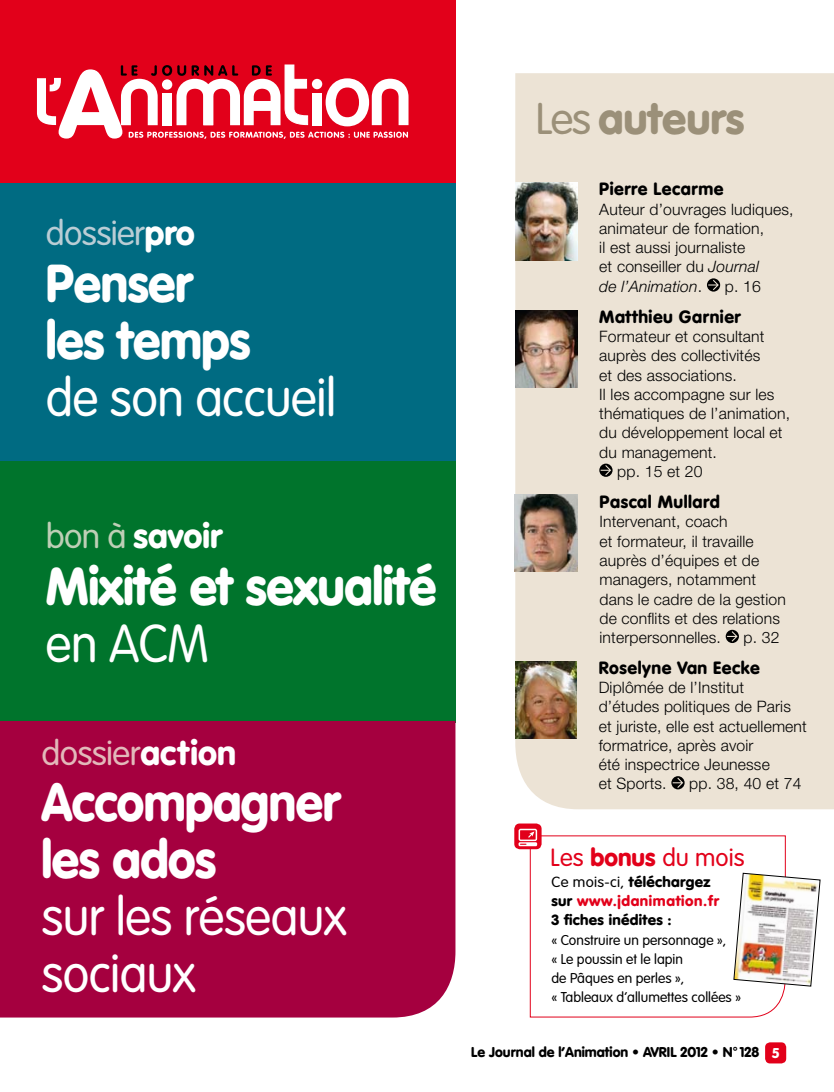
<style>
.page{position:relative;width:834px;height:1092px;background:#fff}
.page>*{position:absolute;margin:0;border:0;box-sizing:border-box;transform-origin:0 0}
.t1{font:900 52.5px/56.9px "VAG Rounded";letter-spacing:-.01em;color:#fff;scale:.94 1}
.t2{font:300 52.5px/56.9px "VAG Rounded";letter-spacing:-.01em;color:#fff;scale:.94 1}
.t3{font:900 43.57px "VAG Rounded";color:#9b9079}
.t4{font:300 34.12px "VAG Rounded";letter-spacing:-.02em;color:#e2b9ba}
.t5{font:900 34.12px "VAG Rounded";color:#fff}
.t6{font:300 34.12px "VAG Rounded";letter-spacing:-.02em;color:#bacdd5}
.t7{font:300 24.5px "VAG Rounded";color:#e2001a}
.t8{font:900 17.5px "VAG Rounded";letter-spacing:.03em;color:#000}
.t9{font:300 15.75px/19.2px "Helvetica Neue";letter-spacing:.01em;color:#000}
.t10{font:900 14.53px/19.4px "VAG Rounded";letter-spacing:.02em;color:#000;scale:1.04 1}
.t11{font:300 14px/19.2px "VAG Rounded";color:#000}
.t12{font:900 14px "VAG Rounded";color:#000}
.s1{font-weight:900;color:#fff}
.s2{font-weight:300;color:#becfb6}
.s3{font-weight:300}
.s4{font-style:italic}
.s5{font-weight:900}
.s6{color:#e2001a}
.s7{color:#fff}
</style>
<div class="page">
<div style="left:765px;top:1042px;width:21px;height:21px;background:#e2001a;border-radius:5px"></div>
<div style="left:0;top:182px;width:455px;height:285px;background:#006b82"></div>
<div style="left:515px;top:73px;width:318px;height:736px;background:#ece3d5"></div>
<div style="left:0;top:461px;width:455px;height:261px;background:#00742c"></div>
<div style="left:0;top:0;width:455px;height:182px;background:#e2001a"></div>
<svg style="left:37px;top:56px;width:419px;height:83px"></svg>
<div style="left:249px;top:101px;width:26px;height:10px;background:#fff"></div>
<div style="left:0;top:721px;width:455px;height:296px;background:#a5003f"></div>
<svg style="left:671px;top:776px;width:13px;height:13px"></svg>
<img style="left:515px;top:661px;width:62px;height:77px">
<svg style="left:706px;top:278px;width:14px;height:13px"></svg>
<img style="left:515px;top:183px;width:62px;height:77px">
<svg style="left:529px;top:834px;width:257px;height:183px"></svg>
<img style="left:733px;top:872px;width:87px;height:114px">
<div style="left:514px;top:823px;width:27px;height:26px;background:#e2001a;border-radius:5px"></div>
<svg style="left:518px;top:842px;width:19px;height:4px"></svg>
<svg style="left:518px;top:828px;width:19px;height:16px"></svg>
<svg style="left:599px;top:463px;width:13px;height:14px"></svg>
<img style="left:515px;top:310px;width:62px;height:77px">
<svg style="left:725px;top:629px;width:13px;height:14px"></svg>
<img style="left:515px;top:494px;width:62px;height:77px">
<h3 class="t6" style="left:46px;top:214px;width:150px">dossier<span class="s1">pro</span></h3>
<h1 class="t1" style="left:46px;top:257px;width:219px">Penser les temps</h1>
<h1 class="t2" style="left:46px;top:371px;width:310px">de son accueil</h1>
<h3 class="t5" style="left:46px;top:515px;width:178px"><span class="s2">bon à</span> savoir</h3>
<h1 class="t1" style="left:46px;top:559px;width:417px">Mixité et sexualité</h1>
<h1 class="t2" style="left:46px;top:616px;width:175px">en ACM</h1>
<h3 class="t4" style="left:41px;top:733px;width:196px">dossier<span class="s1">action</span></h3>
<h1 class="t1" style="left:41px;top:776px;width:319px">Accompagner les ados</h1>
<h1 class="t2" style="left:41px;top:890px;width:326px">sur les réseaux sociaux</h1>
<h2 class="t3" style="left:535px;top:93px;width:210px"><span class="s3">Les</span> auteurs</h2>
<p class="t8" style="left:599px;top:178px;width:126px">Pierre Lecarme</p>
<p class="t9" style="left:599px;top:199px;width:196px">Auteur d’ouvrages ludiques, animateur de formation,<br>il est aussi journaliste<br>et conseiller du <span class="s4">Journal<br>de l’Animation</span>.</p>
<p class="t9" style="left:724px;top:276px;width:37px">p. 16</p>
<p class="t8" style="left:599px;top:306px;width:143px">Matthieu Garnier</p>
<p class="t9" style="left:599px;top:326px;width:167px">Formateur et consultant</p>
<p class="t9" style="left:599px;top:346px;width:162px">auprès des collectivités</p>
<p class="t9" style="left:599px;top:365px;width:139px">et des associations.</p>
<p class="t9" style="left:599px;top:384px;width:177px">Il les accompagne sur les</p>
<p class="t9" style="left:599px;top:403px;width:192px">thématiques de l’animation,</p>
<p class="t9" style="left:599px;top:423px;width:185px">du développement local et</p>
<p class="t9" style="left:599px;top:442px;width:119px">du management.</p>
<p class="t9" style="left:617px;top:461px;width:87px">pp. 15 et 20</p>
<p class="t8" style="left:599px;top:491px;width:122px">Pascal Mullard</p>
<p class="t9" style="left:599px;top:512px;width:188px">Intervenant, coach<br>et formateur, il travaille auprès d’équipes et de managers, notamment dans le cadre de la gestion de conflits et des relations interpersonnelles.</p>
<p class="t9" style="left:743px;top:627px;width:37px">p. 32</p>
<p class="t8" style="left:598px;top:657px;width:162px">Roselyne Van Eecke</p>
<p class="t9" style="left:598px;top:677px;width:210px">Diplômée de l’Institut d’études politiques de Paris et juriste, elle est actuellement formatrice, après avoir<br>été inspectrice Jeunesse<br>et Sports.</p>
<p class="t9" style="left:689px;top:773px;width:114px">pp. 38, 40 et 74</p>
<h3 class="t7" style="left:550px;top:843px;width:195px">Les <span class="s5">bonus</span> du mois</h3>
<p class="t10" style="left:551px;top:872px;width:162px"><span class="s3">Ce mois-ci,</span> téléchargez sur <span class="s6">www.jdanimation.fr<br></span>3 fiches inédites :</p>
<p class="t11" style="left:551px;top:930px;width:191px">« Construire un personnage »,<br>« Le poussin et le lapin<br>de Pâques en perles »,<br>« Tableaux d’allumettes collées »</p>
<p class="t12" style="left:471px;top:1043px;width:309px">Le Journal de l’Animation • AVRIL 2012 • N° 128 <span class="s7">5</span></p>
</div>
